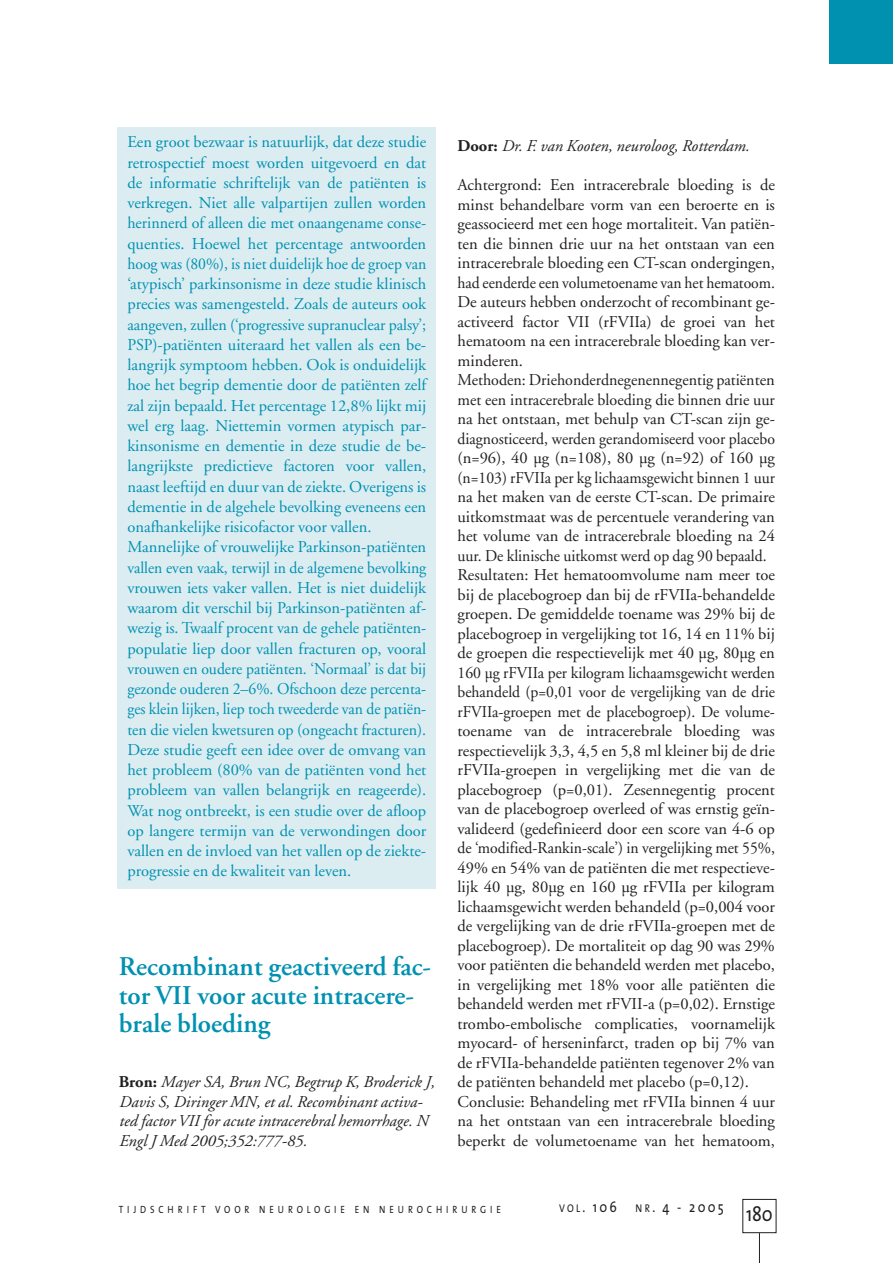
<style>
.page{position:relative;width:893px;height:1263px;background:#fff}
.page>*{position:absolute;margin:0;border:0;box-sizing:border-box;transform-origin:0 0}
.t1{font:600 27px/28.5px "Adobe Garamond";color:#0091b1}
.t2{font:21px "The Mix";color:#231f20;scale:.85 1}
.t3{font:16.5px/19.5px "Adobe Garamond";color:#231f20}
.t4{font:16.5px/20.2px "Adobe Garamond";color:#0091b1}
.t5{font:italic 16.5px/19.5px "Adobe Garamond";color:#231f20}
.t6{font:15px "The Mix";letter-spacing:.185em;color:#231f20;scale:.85 1}
.t7{font:10.5px "The Mix";letter-spacing:.43em;color:#231f20;scale:.85 1}
.s1{font-weight:700;font-style:normal}
.s2{font-size:11.25px}
</style>
<div class="page">
<hr style="left:759px;top:1233px;width:1px;height:30px;background:#231f20">
<div style="left:742px;top:1199px;width:34px;height:34px;border:1px solid #231f20"></div>
<div style="left:830px;top:0;width:63px;height:64px;background:#0091b1"></div>
<div style="left:117px;top:127px;width:319px;height:761px;background:#dcedf2"></div>
<p class="t4" style="left:127px;top:133px;width:300px">Een groot bezwaar is natuurlijk, dat deze studie retrospectief moest worden uitgevoerd en dat de informatie schriftelijk van de patiënten is verkregen. Niet alle valpartijen zullen worden herinnerd of alleen die met onaangename conse&shy;quenties. Hoewel het percentage antwoorden hoog was (80%), is niet duidelijk hoe de groep van ‘atypisch’ parkinsonisme in deze studie klinisch precies was samengesteld. Zoals de auteurs ook aangeven, zullen (‘progressive supranuclear palsy’; PSP)-patiënten uiteraard het vallen als een be&shy;langrijk symptoom hebben. Ook is onduidelijk hoe het begrip dementie door de patiënten zelf zal zijn bepaald. Het percentage 12,8% lijkt mij wel erg laag. Niettemin vormen atypisch par&shy;kinsonisme en dementie in deze studie de be&shy;langrijkste predictieve factoren voor vallen, naast leeftijd en duur van de ziekte. Overigens is dementie in de algehele bevolking eveneens een onafhankelijke risicofactor voor vallen.<br>Mannelijke of vrouwelijke Parkinson-patiënten vallen even vaak, terwijl in de algemene bevolking vrouwen iets vaker vallen. Het is niet duidelijk waarom dit verschil bij Parkinson-patiënten af&shy;wezig is. Twaalf procent van de gehele patiënten&shy;populatie liep door vallen fracturen op, vooral vrouwen en oudere patiënten. ‘Normaal’ is dat bij gezonde ouderen 2–6%. Ofschoon deze percenta&shy;ges klein lijken, liep toch tweederde van de patiën&shy;ten die vielen kwetsuren op (ongeacht fracturen).<br>Deze studie geeft een idee over de omvang van het probleem (80% van de patiënten vond het probleem van vallen belangrijk en reageerde).<br>Wat nog ontbreekt, is een studie over de afloop op langere termijn van de verwondingen door vallen en de invloed van het vallen op de ziekte&shy;progressie en de kwaliteit van leven.</p>
<h1 class="t1" style="left:119px;top:955px;width:314px">Recombinant geactiveerd fac&shy;tor VII voor acute intracere&shy;brale bloeding</h1>
<p class="t5" style="left:119px;top:1074px;width:317px"><span class="s1">Bron:</span> Mayer SA, Brun NC, Begtrup K, Broderick J, Davis S, Diringer MN, et al. Recombinant activa&shy;ted factor VII for acute intracerebral hemorrhage. N Engl J Med 2005;352:777-85.</p>
<p class="t5" style="left:457px;top:138px;width:293px"><span class="s1">Door:</span> Dr. F. van Kooten, neuroloog, Rotterdam.</p>
<p class="t3" style="left:457px;top:177px;width:319px">Achtergrond: Een intracerebrale bloeding is de minst behandelbare vorm van een beroerte en is geassocieerd met een hoge mortaliteit. Van patiën&shy;ten die binnen drie uur na het ontstaan van een intracerebrale bloeding een CT-scan ondergingen, had eenderde een volumetoename van het hematoom.<br>De auteurs hebben onderzocht of recombinant ge&shy;activeerd factor VII (rFVIIa) de groei van het hematoom na een intracerebrale bloeding kan ver&shy;minderen.<br>Methoden: Driehonderdnegenennegentig patiënten met een intracerebrale bloeding die binnen drie uur na het ontstaan, met behulp van CT-scan zijn ge&shy;diagnosticeerd, werden gerandomiseerd voor placebo (n=96), 40 µg (n=108), 80 µg (n=92) of 160 µg (n=103) rFVIIa per kg lichaamsgewicht binnen 1 uur na het maken van de eerste CT-scan. De primaire uitkomstmaat was de percentuele verandering van het volume van de intracerebrale bloeding na 24 uur. De klinische uitkomst werd op dag 90 bepaald.<br>Resultaten: Het hematoomvolume nam meer toe bij de placebogroep dan bij de rFVIIa-behandelde groepen. De gemiddelde toename was 29% bij de placebogroep in vergelijking tot 16, 14 en 11% bij de groepen die respectievelijk met 40 µg, 80µg en 160 µg rFVIIa per kilogram lichaamsgewicht werden behandeld (p=0,01 voor de vergelijking van de drie rFVIIa-groepen met de placebogroep). De volume&shy;toename van de intracerebrale bloeding was respectievelijk 3,3, 4,5 en 5,8 ml kleiner bij de drie rFVIIa-groepen in vergelijking met die van de placebogroep (p=0,01). Zesennegentig procent van de placebogroep overleed of was ernstig geïn&shy;valideerd (gedefinieerd door een score van 4-6 op de ‘modified-Rankin-scale’) in vergelijking met 55%, 49% en 54% van de patiënten die met respectieve&shy;lijk 40 µg, 80µg en 160 µg rFVIIa per kilogram lichaamsgewicht werden behandeld (p=0,004 voor de vergelijking van de drie rFVIIa-groepen met de placebogroep). De mortaliteit op dag 90 was 29% voor patiënten die behandeld werden met placebo, in vergelijking met 18% voor alle patiënten die behandeld werden met rFVII-a (p=0,02). Ernstige trombo-embolische complicaties, voornamelijk myocard- of herseninfarct, traden op bij 7% van de rFVIIa-behandelde patiënten tegenover 2% van de patiënten behandeld met placebo (p=0,12).<br>Conclusie: Behandeling met rFVIIa binnen 4 uur na het ontstaan van een intracerebrale bloeding beperkt de volumetoename van het hematoom,</p>
<p class="t7" style="left:119px;top:1205px;width:451px">TIJDSCHRIFT VOOR NEUROLOGIE EN NEUROCHIRURGIE</p>
<p class="t6" style="left:559px;top:1201px;width:195px"><span class="s2">VOL</span>. 106 <span class="s2">NR</span>. 4 - 2005</p>
<p class="t2" style="left:746px;top:1206px;width:33px">180</p>
</div>
